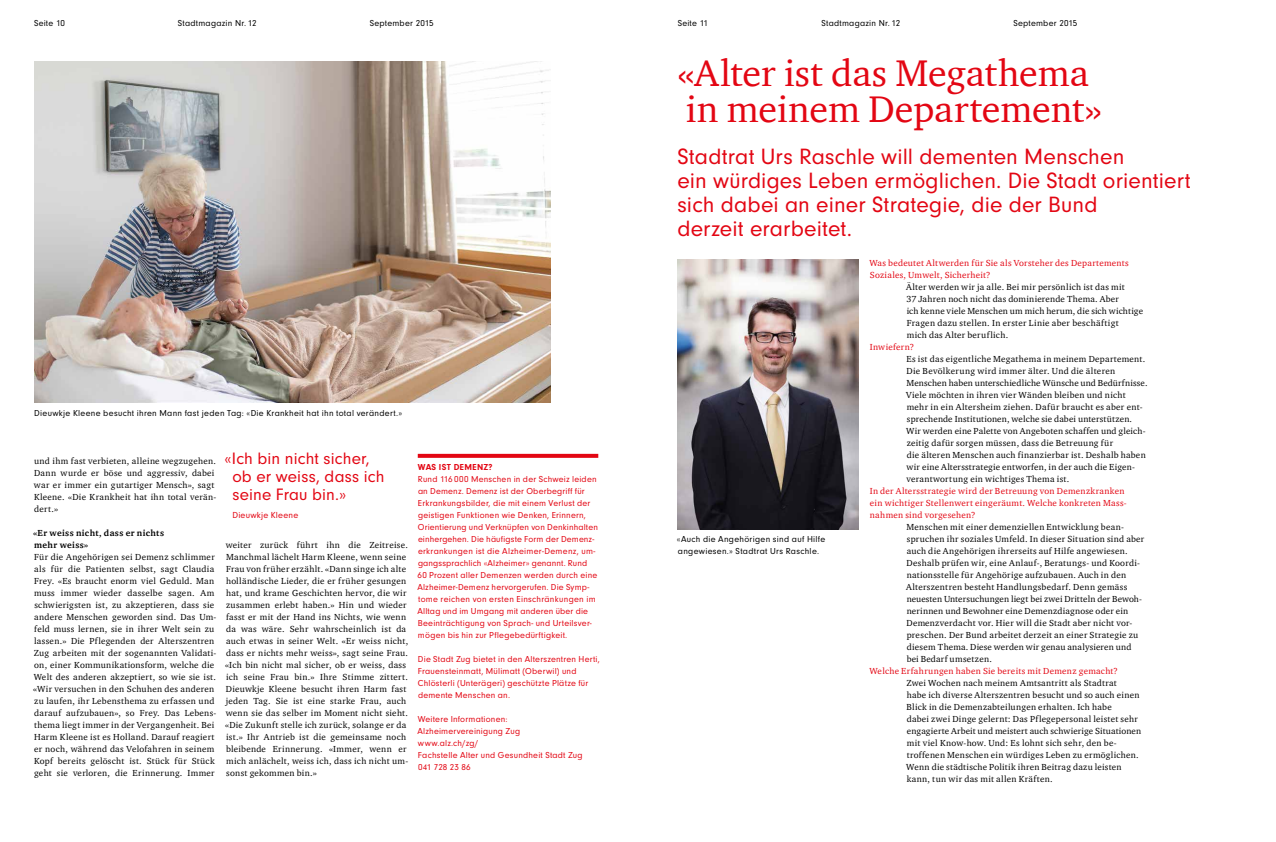
<style>
.page{position:relative;width:1276px;height:842px;background:#fff}
.page>*{position:absolute;margin:0;border:0;box-sizing:border-box;transform-origin:0 0}
.t1{font:38px/36px "ITC Charter Com";color:#e30613}
.t2{font:23px/24px "Neuzeit Gro";letter-spacing:.005em;color:#e30613}
.t3{font:17.2px/18px "Neuzeit Gro";letter-spacing:.005em;color:#e30613}
.t4{font:9.1px "Neuzeit Gro";letter-spacing:.025em;color:#e30613}
.t5{font:9px/12px "ITC Charter Com";letter-spacing:.03em;color:#000}
.t6{font:9px/12px "Neuzeit Gro";letter-spacing:.02em;color:#e30613}
.t7{font:9px/12px "ITC Charter Com";letter-spacing:.03em;color:#e30613}
.t8{font:9px/12px "Neuzeit Gro";letter-spacing:.03em;color:#000}
.t9{font:700 9px/12px "ITC Charter Com";letter-spacing:.045em;color:#000}
.t10{font:700 9px "Neuzeit Gro";letter-spacing:.04em;color:#e30613}
</style>
<div class="page">
<svg style="left:418px;top:454px;width:180px;height:4px"></svg>
<img style="left:34px;top:62px;width:516px;height:340px">
<img style="left:677px;top:259px;width:181px;height:271px">
<p class="t8" style="left:34px;top:17px;width:32px">Seite 10</p>
<p class="t8" style="left:178px;top:17px;width:80px">Stadtmagazin Nr. 12</p>
<p class="t8" style="left:370px;top:17px;width:65px">September 2015</p>
<p class="t8" style="left:677px;top:17px;width:32px">Seite 11</p>
<p class="t8" style="left:821px;top:17px;width:80px">Stadtmagazin Nr. 12</p>
<p class="t8" style="left:1013px;top:17px;width:65px">September 2015</p>
<h1 class="t1" style="left:677px;top:54px;width:425px">«Alter ist das Megathema in meinem Departement»</h1>
<p class="t8" style="left:34px;top:407px;width:369px">Dieuwkje Kleene besucht ihren Mann fast jeden Tag: «Die Krankheit hat ihn total verändert.»</p>
<p class="t5" style="left:34px;top:455px;width:184px">und ihm fast verbieten, alleine wegzugehen.<br>Dann wurde er böse und aggressiv, dabei war er immer ein gutartiger Mensch», sagt Kleene. «Die Krankheit hat ihn total verän&shy;dert.»</p>
<p class="t9" style="left:33px;top:527px;width:132px">«Er weiss nicht, dass er nichts mehr weiss»</p>
<p class="t5" style="left:33px;top:551px;width:185px">Für die Angehörigen sei Demenz schlimmer als für die Patienten selbst, sagt Claudia Frey. «Es braucht enorm viel Geduld. Man muss immer wieder dasselbe sagen. Am schwierigsten ist, zu akzeptieren, dass sie andere Menschen geworden sind. Das Um&shy;feld muss lernen, sie in ihrer Welt sein zu lassen.» Die Pflegenden der Alterszentren Zug arbeiten mit der sogenannten Validati&shy;on, einer Kommunikationsform, welche die Welt des anderen akzeptiert, so wie sie ist. «Wir versuchen in den Schuhen des anderen zu laufen, ihr Lebensthema zu erfassen und darauf aufzubauen», so Frey. Das Lebens&shy;thema liegt immer in der Vergangenheit. Bei Harm Kleene ist es Holland. Darauf reagiert er noch, während das Velofahren in seinem Kopf bereits gelöscht ist. Stück für Stück geht sie verloren, die Erinnerung. Immer</p>
<h3 class="t3" style="left:232px;top:450px;width:154px;text-indent:-8px">«Ich bin nicht sicher, ob er weiss, dass ich seine Frau bin.»</h3>
<p class="t4" style="left:232px;top:510px;width:67px">Dieuwkje Kleene</p>
<p class="t5" style="left:225px;top:539px;width:185px">weiter zurück führt ihn die Zeitreise.<br>Manchmal lächelt Harm Kleene, wenn seine Frau von früher erzählt. «Dann singe ich alte holländische Lieder, die er früher gesungen hat, und krame Geschichten hervor, die wir zusammen erlebt haben.» Hin und wieder fasst er mit der Hand ins Nichts, wie wenn da was wäre. Sehr wahrscheinlich ist da auch etwas in seiner Welt. «Er weiss nicht, dass er nichts mehr weiss», sagt seine Frau. «Ich bin nicht mal sicher, ob er weiss, dass ich seine Frau bin.» Ihre Stimme zittert.<br>Dieuwkje Kleene besucht ihren Harm fast jeden Tag. Sie ist eine starke Frau, auch wenn sie das selber im Moment nicht sieht. «Die Zukunft stelle ich zurück, solange er da ist.» Ihr Antrieb ist die gemeinsame noch bleibende Erinnerung. «Immer, wenn er mich anlächelt, weiss ich, dass ich nicht um&shy;sonst gekommen bin.»</p>
<p class="t10" style="left:418px;top:462px;width:76px">WAS IST DEMENZ?</p>
<p class="t6" style="left:417px;top:473px;width:182px">Rund 116 000 Menschen in der Schweiz leiden an Demenz. Demenz ist der Oberbegriff für Erkrankungsbilder, die mit einem Verlust der geistigen Funktionen wie Denken, Erinnern, Orientierung und Verknüpfen von Denkinhalten einhergehen. Die häufigste Form der Demenz&shy;erkrankungen ist die Alzheimer-Demenz, um&shy;gangssprachlich «Alzheimer» genannt. Rund 60 Prozent aller Demenzen werden durch eine Alzheimer-Demenz hervorgerufen. Die Symp&shy;tome reichen von ersten Einschränkungen im Alltag und im Umgang mit anderen über die Beeinträchtigung von Sprach- und Urteilsver&shy;mögen bis hin zur Pflegebedürftigkeit.</p>
<p class="t6" style="left:418px;top:653px;width:183px">Die Stadt Zug bietet in den Alterszentren Herti, Frauensteinmatt, Mülimatt (Oberwil) und Chlösterli (Unterägeri) geschützte Plätze für demente Menschen an.</p>
<p class="t6" style="left:417px;top:713px;width:167px">Weitere Informationen:<br>Alzheimervereinigung Zug www.alz.ch/zg/<br>Fachstelle Alter und Gesundheit Stadt Zug<br>041 728 23 86</p>
<h2 class="t2" style="left:677px;top:145px;width:515px">Stadtrat Urs Raschle will dementen Menschen<br>ein würdiges Leben ermöglichen. Die Stadt orientiert sich dabei an einer Strategie, die der Bund<br>derzeit erarbeitet.</h2>
<p class="t8" style="left:677px;top:533px;width:150px">«Auch die Angehörigen sind auf Hilfe angewiesen.» Stadtrat Urs Raschle.</p>
<p class="t7" style="left:869px;top:257px;width:261px">Was bedeutet Altwerden für Sie als Vorsteher des Departements<br>Soziales, Umwelt, Sicherheit?</p>
<p class="t5" style="left:906px;top:281px;width:238px">Älter werden wir ja alle. Bei mir persönlich ist das mit<br>37 Jahren noch nicht das dominierende Thema. Aber<br>ich kenne viele Menschen um mich herum, die sich wichtige Fragen dazu stellen. In erster Linie aber beschäftigt<br>mich das Alter beruflich.</p>
<p class="t7" style="left:869px;top:341px;width:46px">Inwiefern?</p>
<p class="t5" style="left:906px;top:353px;width:243px">Es ist das eigentliche Megathema in meinem Departement.<br>Die Bevölkerung wird immer älter. Und die älteren Menschen haben unterschiedliche Wünsche und Bedürfnisse.<br>Viele möchten in ihren vier Wänden bleiben und nicht mehr in ein Altersheim ziehen. Dafür braucht es aber ent&shy;sprechende Institutionen, welche sie dabei unterstützen.<br>Wir werden eine Palette von Angeboten schaffen und gleich&shy;zeitig dafür sorgen müssen, dass die Betreuung für<br>die älteren Menschen auch finanzierbar ist. Deshalb haben wir eine Altersstrategie entworfen, in der auch die Eigen&shy;verantwortung ein wichtiges Thema ist.</p>
<p class="t7" style="left:869px;top:485px;width:259px">In der Altersstrategie wird der Betreuung von Demenzkranken ein wichtiger Stellenwert eingeräumt. Welche konkreten Mass&shy;nahmen sind vorgesehen?</p>
<p class="t5" style="left:906px;top:521px;width:240px">Menschen mit einer demenziellen Entwicklung bean&shy;spruchen ihr soziales Umfeld. In dieser Situation sind aber auch die Angehörigen ihrerseits auf Hilfe angewiesen.<br>Deshalb prüfen wir, eine Anlauf-, Beratungs- und Koordi&shy;nationsstelle für Angehörige aufzubauen. Auch in den Alterszentren besteht Handlungsbedarf. Denn gemäss neuesten Untersuchungen liegt bei zwei Dritteln der Bewoh&shy;nerinnen und Bewohner eine Demenzdiagnose oder ein Demenzverdacht vor. Hier will die Stadt aber nicht vor&shy;preschen. Der Bund arbeitet derzeit an einer Strategie zu diesem Thema. Diese werden wir genau analysieren und bei Bedarf umsetzen.</p>
<p class="t7" style="left:869px;top:665px;width:250px">Welche Erfahrungen haben Sie bereits mit Demenz gemacht?</p>
<p class="t5" style="left:906px;top:677px;width:236px">Zwei Wochen nach meinem Amtsantritt als Stadtrat<br>habe ich diverse Alterszentren besucht und so auch einen Blick in die Demenzabteilungen erhalten. Ich habe<br>dabei zwei Dinge gelernt: Das Pflegepersonal leistet sehr engagierte Arbeit und meistert auch schwierige Situationen mit viel Know-how. Und: Es lohnt sich sehr, den be&shy;troffenen Menschen ein würdiges Leben zu ermöglichen.<br>Wenn die städtische Politik ihren Beitrag dazu leisten kann, tun wir das mit allen Kräften.</p>
</div>
